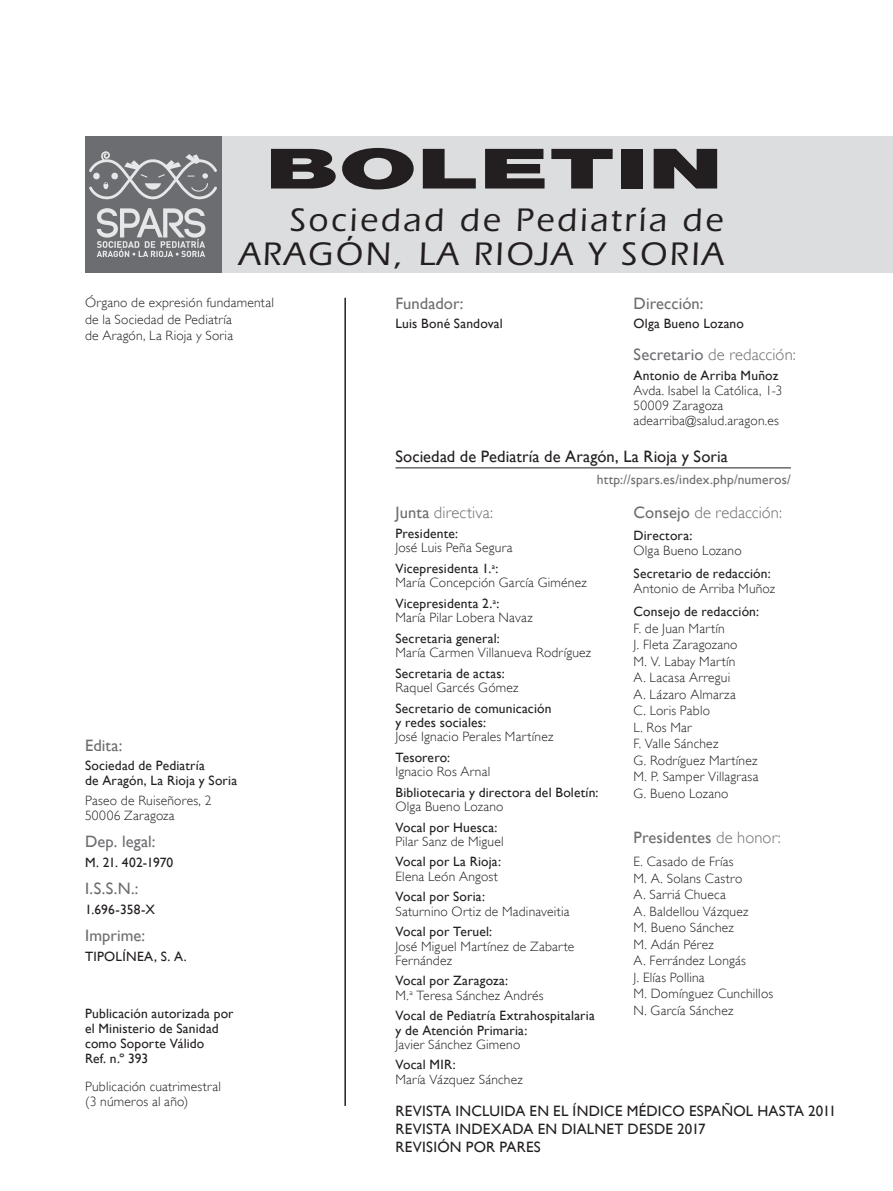
<style>
.page{position:relative;width:893px;height:1191px;background:#fff}
.page>*{position:absolute;margin:0;border:0;box-sizing:border-box;transform-origin:0 0}
.t1{font:900 55.5px "Helvetica Neue LT Std";color:#231f20;scale:1.78 1}
.t2{font:500 33.75px "Itc Eras";letter-spacing:.08em;color:#231f20}
.t3{font:16.5px "Gill Sans";letter-spacing:.005em;color:#6c6d70}
.t4{font:300 16.5px "Gill Sans";letter-spacing:.01em;color:#6c6d70}
.t5{font:16.5px "Gill Sans";letter-spacing:.005em;color:#231f20}
.t6{font:15px "Gill Sans";letter-spacing:.015em;color:#231f20}
.t7{font:300 13.5px/14.2px "Gill Sans";letter-spacing:.02em;color:#231f20}
.t8{font:13.5px/14.2px "Gill Sans";letter-spacing:.015em;color:#231f20}
.t9{font:13.5px "Gill Sans";letter-spacing:.015em;color:#6c6d70}
.s1{font-weight:400}
.s2{font-weight:300}
</style>
<div class="page">
<div style="left:221px;top:136px;width:672px;height:136px;background:#dcdddf"></div>
<div style="left:85px;top:136px;width:136px;height:136px;background:#6c6d70"></div>
<img style="left:89px;top:151px;width:128px;height:106px">
<hr style="left:344px;top:298px;width:2px;height:808px;background:#231f20">
<hr style="left:395px;top:467px;width:396px;height:1px;background:#231f20">
<p class="t1" style="left:265px;top:136px;width:259px">BOLETIN</p>
<p class="t2" style="left:289px;top:201px;width:435px">Sociedad de Pediatría de</p>
<p class="t2" style="left:239px;top:234px;width:485px">ARAGÓN, LA RIOJA Y SORIA</p>
<p class="t7" style="left:85px;top:294px;width:190px;line-height:16.5px">Órgano de expresión fundamental de la Sociedad de Pediatría<br>de Aragón, La Rioja y Soria</p>
<p class="t3" style="left:634px;top:294px;width:71px">Dirección:</p>
<p class="t8" style="left:634px;top:316px;width:112px">Olga Bueno Lozano</p>
<p class="t4" style="left:634px;top:345px;width:164px"><span class="s1">Secretario</span> de redacción:</p>
<p class="t8" style="left:634px;top:368px;width:146px">Antonio de Arriba Muñoz</p>
<p class="t7" style="left:634px;top:383px;width:150px">Avda. Isabel la Católica, 1-3</p>
<p class="t7" style="left:634px;top:398px;width:91px">50009 Zaragoza</p>
<p class="t7" style="left:634px;top:413px;width:147px">adearriba@salud.aragon.es</p>
<p class="t5" style="left:395px;top:447px;width:334px">Sociedad de Pediatría de Aragón, La Rioja y Soria</p>
<p class="t9" style="left:597px;top:471px;width:196px">http://spars.es/index.php/numeros/</p>
<p class="t4" style="left:395px;top:502px;width:99px"><span class="s1">Junta</span> directiva:</p>
<p class="t7" style="left:395px;top:526px;width:119px"><span class="s1">Presidente:<br></span>José Luis Peña Segura</p>
<p class="t7" style="left:395px;top:561px;width:193px"><span class="s1">Vicepresidenta 1.</span><sup>a</sup><span class="s1">:<br></span>María Concepción García Giménez</p>
<p class="t7" style="left:395px;top:596px;width:139px"><span class="s1">Vicepresidenta 2.</span><sup>a</sup><span class="s1">:<br></span>María Pilar Lobera Navaz</p>
<p class="t7" style="left:395px;top:631px;width:197px"><span class="s1">Secretaria general:<br></span>María Carmen Villanueva Rodríguez</p>
<p class="t8" style="left:395px;top:666px;width:125px">Secretaria de actas:<br><span class="s2">Raquel Garcés Gómez</span></p>
<p class="t8" style="left:395px;top:701px;width:159px">Secretario de comunicación y redes sociales:<br><span class="s2">José Ignacio Perales Martínez</span></p>
<p class="t7" style="left:395px;top:750px;width:96px"><span class="s1">Tesorero:<br></span>Ignacio Ros Arnal</p>
<p class="t8" style="left:395px;top:785px;width:204px">Bibliotecaria y directora del Boletín:<br><span class="s2">Olga Bueno Lozano</span></p>
<p class="t7" style="left:395px;top:820px;width:110px"><span class="s1">Vocal por Huesca:<br></span>Pilar Sanz de Miguel</p>
<p class="t8" style="left:395px;top:854px;width:107px">Vocal por La Rioja:<br><span class="s2">Elena León Angost</span></p>
<p class="t7" style="left:395px;top:889px;width:176px"><span class="s1">Vocal por Soria:<br></span>Saturnino Ortiz de Madinaveitia</p>
<p class="t7" style="left:395px;top:924px;width:180px"><span class="s1">Vocal por Teruel:<br></span>José Miguel Martínez de Zabarte<br>Fernández</p>
<p class="t7" style="left:395px;top:973px;width:150px"><span class="s1">Vocal por Zaragoza:<br></span>M.<sup>a</sup> Teresa Sánchez Andrés</p>
<p class="t8" style="left:395px;top:1008px;width:201px">Vocal de Pediatría Extrahospitalaria y de Atención Primaria:<br><span class="s2">Javier Sánchez Gimeno</span></p>
<p class="t7" style="left:395px;top:1057px;width:129px"><span class="s1">Vocal MIR:<br></span>María Vázquez Sánchez</p>
<p class="t3" style="left:395px;top:294px;width:69px">Fundador:</p>
<p class="t8" style="left:395px;top:316px;width:109px">Luis Boné Sandoval</p>
<p class="t4" style="left:634px;top:502px;width:150px"><span class="s1">Consejo</span> de redacción:</p>
<p class="t7" style="left:634px;top:527px;width:110px;line-height:15.8px"><span class="s1">Directora:<br></span>Olga Bueno Lozano</p>
<p class="t8" style="left:634px;top:565px;width:143px;line-height:15.8px">Secretario de redacción:<br><span class="s2">Antonio de Arriba Muñoz</span></p>
<p class="t8" style="left:634px;top:603px;width:127px;line-height:16.5px">Consejo de redacción:<br><span class="s2">F. de Juan Martín</span></p>
<p class="t7" style="left:634px;top:637px;width:105px">J. Fleta Zaragozano</p>
<p class="t7" style="left:634px;top:654px;width:103px">M. V. Labay Martín</p>
<p class="t7" style="left:634px;top:670px;width:98px">A. Lacasa Arregui</p>
<p class="t7" style="left:634px;top:687px;width:104px">A. Lázaro Almarza</p>
<p class="t7" style="left:634px;top:703px;width:78px">C. Loris Pablo</p>
<p class="t7" style="left:634px;top:720px;width:60px">L. Ros Mar</p>
<p class="t7" style="left:634px;top:736px;width:86px">F. Valle Sánchez</p>
<p class="t7" style="left:634px;top:753px;width:125px">G. Rodríguez Martínez</p>
<p class="t7" style="left:634px;top:769px;width:126px">M. P. Samper Villagrasa</p>
<p class="t7" style="left:634px;top:786px;width:96px">G. Bueno Lozano</p>
<p class="t3" style="left:634px;top:828px;width:149px">Presidentes <span class="s2">de honor:</span></p>
<p class="t7" style="left:634px;top:854px;width:102px">E. Casado de Frías</p>
<p class="t7" style="left:634px;top:871px;width:110px">M. A. Solans Castro</p>
<p class="t7" style="left:634px;top:887px;width:94px">A. Sarriá Chueca</p>
<p class="t7" style="left:634px;top:904px;width:116px">A. Baldellou Vázquez</p>
<p class="t7" style="left:634px;top:920px;width:102px">M. Bueno Sánchez</p>
<p class="t7" style="left:634px;top:937px;width:82px">M. Adán Pérez</p>
<p class="t7" style="left:634px;top:953px;width:114px">A. Ferrández Longás</p>
<p class="t7" style="left:634px;top:970px;width:73px">J. Elías Pollina</p>
<p class="t7" style="left:634px;top:986px;width:141px">M. Domínguez Cunchillos</p>
<p class="t7" style="left:634px;top:1003px;width:101px">N. García Sánchez</p>
<p class="t3" style="left:85px;top:735px;width:39px">Edita:</p>
<p class="t8" style="left:85px;top:758px;width:154px;line-height:15px">Sociedad de Pediatría<br>de Aragón, La Rioja y Soria</p>
<p class="t7" style="left:85px;top:792px;width:128px;line-height:15px">Paseo de Ruiseñores, 2<br>50006 Zaragoza</p>
<p class="t3" style="left:85px;top:832px;width:72px">Dep. legal:</p>
<p class="t8" style="left:85px;top:854px;width:90px">M. 21. 402-1970</p>
<p class="t3" style="left:85px;top:879px;width:55px">I.S.S.N.:</p>
<p class="t8" style="left:85px;top:901px;width:72px">1.696-358-X</p>
<p class="t3" style="left:85px;top:926px;width:62px">Imprime:</p>
<p class="t8" style="left:85px;top:948px;width:103px">TIPOLÍNEA, S. A.</p>
<p class="t8" style="left:85px;top:1006px;width:150px">Publicación autorizada por</p>
<p class="t8" style="left:85px;top:1021px;width:135px">el Ministerio de Sanidad</p>
<p class="t8" style="left:85px;top:1036px;width:121px">como Soporte Válido</p>
<p class="t8" style="left:85px;top:1051px;width:65px">Ref. n.º 393</p>
<p class="t7" style="left:85px;top:1079px;width:137px">Publicación cuatrimestral</p>
<p class="t7" style="left:85px;top:1094px;width:105px">(3 números al año)</p>
<p class="t6" style="left:395px;top:1102px;width:442px">REVISTA INCLUIDA EN EL ÍNDICE MÉDICO ESPAÑOL HASTA 2011</p>
<p class="t6" style="left:395px;top:1120px;width:312px">REVISTA INDEXADA EN DIALNET DESDE 2017</p>
<p class="t6" style="left:395px;top:1138px;width:147px">REVISIÓN POR PARES</p>
</div>
